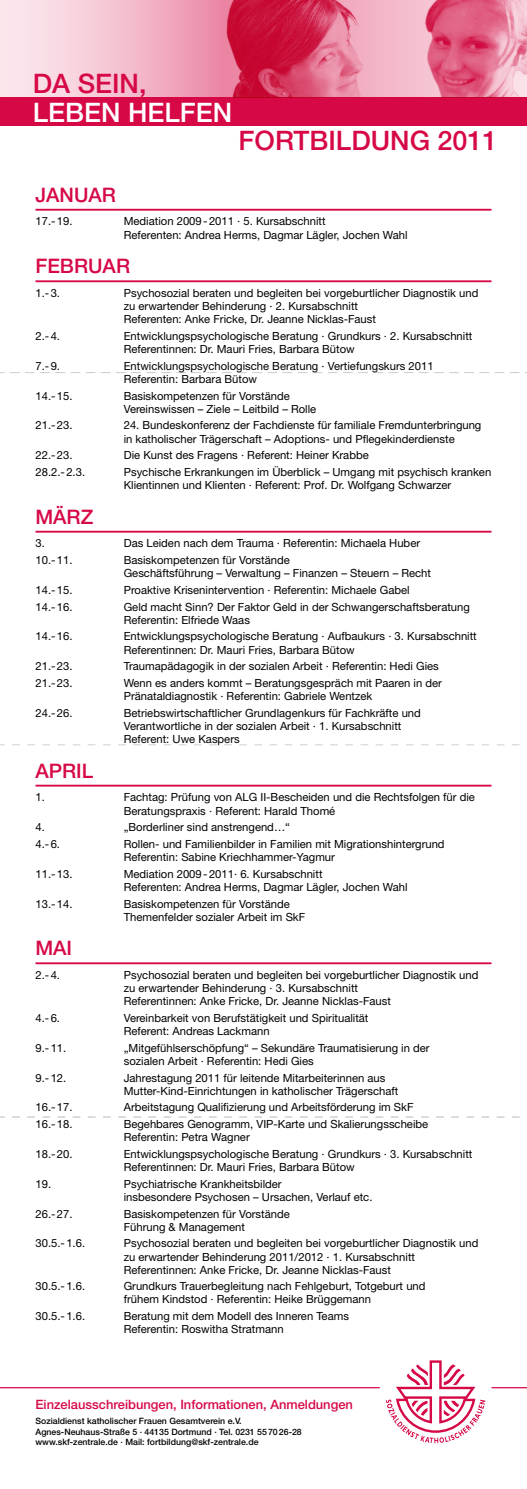
<style>
.page{position:relative;width:527px;height:1489px;background:#fff}
.page>*{position:absolute;margin:0;border:0;box-sizing:border-box;transform-origin:0 0}
.t1{font:500 26.88px "Helvetica Neue";color:#d60846}
.t2{font:500 26.88px "Helvetica Neue";color:#fff}
.t3{font:500 20px "Helvetica Neue";color:#d60846}
.t4{font:500 12.88px "Helvetica Neue";color:#d60846}
.t5{font:11.25px/13.1px "Helvetica Neue";color:#000}
.t6{font:500 8.75px/10.5px "Helvetica Neue";color:#000}
</style>
<div class="page">
<svg style="left:0;top:744px;width:520px;height:1px"></svg>
<svg style="left:0;top:0;width:419px;height:97px;background:#f4bfcf"></svg>
<svg style="left:386px;top:1360px;width:99px;height:82px"></svg>
<hr style="left:0;top:1386px;width:379px;height:2px;background:#d60846">
<hr style="left:491px;top:1386px;width:35px;height:2px;background:#d60846">
<div style="left:0;top:97px;width:526px;height:29px;background:#d60846"></div>
<img style="left:220px;top:0;width:150px;height:97px">
<img style="left:419px;top:0;width:107px;height:97px">
<svg style="left:0;top:372px;width:526px;height:1px"></svg>
<svg style="left:0;top:1116px;width:520px;height:1px"></svg>
<hr style="left:35px;top:209px;width:456px;height:2px;background:#d60846">
<hr style="left:35px;top:280px;width:456px;height:2px;background:#d60846">
<hr style="left:35px;top:530px;width:456px;height:2px;background:#d60846">
<hr style="left:35px;top:784px;width:456px;height:2px;background:#d60846">
<hr style="left:35px;top:962px;width:456px;height:2px;background:#d60846">
<h1 class="t1" style="left:33px;top:67px;width:115px">DA SEIN,</h1>
<h1 class="t2" style="left:33px;top:96px;width:201px">LEBEN HELFEN</h1>
<h1 class="t1" style="left:238px;top:125px;width:260px">FORTBILDUNG 2011</h1>
<h2 class="t3" style="left:35px;top:183px;width:82px">JANUAR</h2>
<p class="t5" style="left:35px;top:215px;width:39px">17.-19.</p>
<p class="t5" style="left:124px;top:215px;width:285px">Mediation 2009-2011 · 5. Kursabschnitt<br>Referenten: Andrea Herms, Dagmar Lägler, Jochen Wahl</p>
<h2 class="t3" style="left:35px;top:254px;width:96px">FEBRUAR</h2>
<p class="t5" style="left:35px;top:286px;width:26px">1.-3.</p>
<p class="t5" style="left:124px;top:286px;width:356px">Psychosozial beraten und begleiten bei vorgeburtlicher Diagnostik und zu erwartender Behinderung · 2. Kursabschnitt<br>Referenten: Anke Fricke, Dr. Jeanne Nicklas-Faust</p>
<p class="t5" style="left:35px;top:329px;width:26px">2.-4.</p>
<p class="t5" style="left:124px;top:329px;width:350px">Entwicklungspsychologische Beratung · Grundkurs · 2. Kursabschnitt<br>Referentinnen: Dr. Mauri Fries, Barbara Bütow</p>
<p class="t5" style="left:35px;top:359px;width:26px">7.-9.</p>
<p class="t5" style="left:124px;top:359px;width:311px">Entwicklungspsychologische Beratung · Vertiefungskurs 2011<br>Referentin: Barbara Bütow</p>
<p class="t5" style="left:35px;top:389px;width:39px">14.-15.</p>
<p class="t5" style="left:124px;top:389px;width:194px">Basiskompetenzen für Vorstände<br>Vereinswissen – Ziele – Leitbild – Rolle</p>
<p class="t5" style="left:35px;top:418px;width:39px">21.-23.</p>
<p class="t5" style="left:124px;top:418px;width:359px">24. Bundeskonferenz der Fachdienste für familiale Fremdunterbringung in katholischer Trägerschaft – Adoptions- und Pflegekinderdienste</p>
<p class="t5" style="left:35px;top:448px;width:39px">22.-23.</p>
<p class="t5" style="left:124px;top:448px;width:246px">Die Kunst des Fragens · Referent: Heiner Krabbe</p>
<p class="t5" style="left:35px;top:465px;width:51px">28.2.-2.3.</p>
<p class="t5" style="left:124px;top:465px;width:368px">Psychische Erkrankungen im Überblick – Umgang mit psychisch kranken<br>Klientinnen und Klienten · Referent: Prof. Dr. Wolfgang Schwarzer</p>
<h2 class="t3" style="left:35px;top:504px;width:59px">MÄRZ</h2>
<p class="t5" style="left:35px;top:536px;width:11px">3.</p>
<p class="t5" style="left:124px;top:536px;width:297px">Das Leiden nach dem Trauma · Referentin: Michaela Huber</p>
<p class="t5" style="left:35px;top:553px;width:39px">10.-11.</p>
<p class="t5" style="left:124px;top:553px;width:308px">Basiskompetenzen für Vorstände<br>Geschäftsführung – Verwaltung – Finanzen – Steuern – Recht</p>
<p class="t5" style="left:35px;top:583px;width:39px">14.-15.</p>
<p class="t5" style="left:124px;top:583px;width:287px">Proaktive Krisenintervention · Referentin: Michaele Gabel</p>
<p class="t5" style="left:35px;top:600px;width:39px">14.-16.</p>
<p class="t5" style="left:124px;top:600px;width:347px">Geld macht Sinn? Der Faktor Geld in der Schwangerschaftsberatung<br>Referentin: Elfriede Waas</p>
<p class="t5" style="left:35px;top:629px;width:39px">14.-16.</p>
<p class="t5" style="left:124px;top:629px;width:354px">Entwicklungspsychologische Beratung · Aufbaukurs · 3. Kursabschnitt<br>Referentinnen: Dr. Mauri Fries, Barbara Bütow</p>
<p class="t5" style="left:35px;top:659px;width:39px">21.-23.</p>
<p class="t5" style="left:124px;top:659px;width:316px">Traumapädagogik in der sozialen Arbeit · Referentin: Hedi Gies</p>
<p class="t5" style="left:35px;top:676px;width:39px">21.-23.</p>
<p class="t5" style="left:124px;top:676px;width:319px">Wenn es anders kommt – Beratungsgespräch mit Paaren in der<br>Pränataldiagnostik · Referentin: Gabriele Wentzek</p>
<p class="t5" style="left:35px;top:706px;width:39px">24.-26.</p>
<p class="t5" style="left:124px;top:706px;width:298px">Betriebswirtschaftlicher Grundlagenkurs für Fachkräfte und<br>Verantwortliche in der sozialen Arbeit · 1. Kursabschnitt<br>Referent: Uwe Kaspers</p>
<h2 class="t3" style="left:35px;top:758px;width:59px">APRIL</h2>
<p class="t5" style="left:35px;top:790px;width:11px">1.</p>
<p class="t5" style="left:124px;top:790px;width:352px">Fachtag: Prüfung von ALG II-Bescheiden und die Rechtsfolgen für die<br>Beratungspraxis · Referent: Harald Thomé</p>
<p class="t5" style="left:35px;top:820px;width:11px">4.</p>
<p class="t5" style="left:124px;top:820px;width:168px">„Borderliner sind anstrengend…“</p>
<p class="t5" style="left:35px;top:837px;width:26px">4.-6.</p>
<p class="t5" style="left:124px;top:837px;width:322px">Rollen- und Familienbilder in Familien mit Migrationshintergrund<br>Referentin: Sabine Kriechhammer-Yagmur</p>
<p class="t5" style="left:35px;top:867px;width:39px">11.-13.</p>
<p class="t5" style="left:124px;top:867px;width:285px">Mediation 2009-2011· 6. Kursabschnitt<br>Referenten: Andrea Herms, Dagmar Lägler, Jochen Wahl</p>
<p class="t5" style="left:35px;top:896px;width:39px">13.-14.</p>
<p class="t5" style="left:124px;top:896px;width:183px">Basiskompetenzen für Vorstände<br>Themenfelder sozialer Arbeit im SkF</p>
<h2 class="t3" style="left:35px;top:936px;width:38px">MAI</h2>
<p class="t5" style="left:35px;top:968px;width:26px">2.-4.</p>
<p class="t5" style="left:124px;top:968px;width:356px">Psychosozial beraten und begleiten bei vorgeburtlicher Diagnostik und zu erwartender Behinderung · 3. Kursabschnitt<br>Referentinnen: Anke Fricke, Dr. Jeanne Nicklas-Faust</p>
<p class="t5" style="left:35px;top:1011px;width:26px">4.-6.</p>
<p class="t5" style="left:124px;top:1011px;width:246px">Vereinbarkeit von Berufstätigkeit und Spiritualität<br>Referent: Andreas Lackmann</p>
<p class="t5" style="left:35px;top:1041px;width:32px">9.-11.</p>
<p class="t5" style="left:124px;top:1041px;width:307px">„Mitgefühlserschöpfung“ – Sekundäre Traumatisierung in der sozialen Arbeit · Referentin: Hedi Gies</p>
<p class="t5" style="left:35px;top:1070px;width:32px">9.-12.</p>
<p class="t5" style="left:124px;top:1070px;width:276px">Jahrestagung 2011 für leitende Mitarbeiterinnen aus<br>Mutter-Kind-Einrichtungen in katholischer Trägerschaft</p>
<p class="t5" style="left:35px;top:1100px;width:39px">16.-17.</p>
<p class="t5" style="left:124px;top:1100px;width:291px">Arbeitstagung Qualifizierung und Arbeitsförderung im SkF</p>
<p class="t5" style="left:35px;top:1117px;width:39px">16.-18.</p>
<p class="t5" style="left:124px;top:1117px;width:306px">Begehbares Genogramm, VIP-Karte und Skalierungsscheibe<br>Referentin: Petra Wagner</p>
<p class="t5" style="left:35px;top:1147px;width:39px">18.-20.</p>
<p class="t5" style="left:124px;top:1147px;width:350px">Entwicklungspsychologische Beratung · Grundkurs · 3. Kursabschnitt<br>Referentinnen: Dr. Mauri Fries, Barbara Bütow</p>
<p class="t5" style="left:35px;top:1176px;width:17px">19.</p>
<p class="t5" style="left:124px;top:1176px;width:250px">Psychiatrische Krankheitsbilder<br>insbesondere Psychosen – Ursachen, Verlauf etc.</p>
<p class="t5" style="left:35px;top:1206px;width:39px">26.-27.</p>
<p class="t5" style="left:124px;top:1206px;width:167px">Basiskompetenzen für Vorstände<br>Führung &amp; Management</p>
<p class="t5" style="left:35px;top:1236px;width:51px">30.5.-1.6.</p>
<p class="t5" style="left:124px;top:1236px;width:356px">Psychosozial beraten und begleiten bei vorgeburtlicher Diagnostik und zu erwartender Behinderung 2011/2012 · 1. Kursabschnitt<br>Referentinnen: Anke Fricke, Dr. Jeanne Nicklas-Faust</p>
<p class="t5" style="left:35px;top:1279px;width:51px">30.5.-1.6.</p>
<p class="t5" style="left:124px;top:1279px;width:303px">Grundkurs Trauerbegleitung nach Fehlgeburt, Totgeburt und frühem Kindstod · Referentin: Heike Brüggemann</p>
<p class="t5" style="left:35px;top:1309px;width:51px">30.5.-1.6.</p>
<p class="t5" style="left:124px;top:1309px;width:226px">Beratung mit dem Modell des Inneren Teams<br>Referentin: Roswitha Stratmann</p>
<p class="t4" style="left:35px;top:1396px;width:319px">Einzelausschreibungen, Informationen, Anmeldungen</p>
<p class="t6" style="left:35px;top:1415px;width:267px">Sozialdienst katholischer Frauen Gesamtverein e.V.<br>Agnes-Neuhaus-Straße 5 · 44135 Dortmund · Tel. 0231 557026-28 www.skf-zentrale.de · Mail: fortbildung@skf-zentrale.de</p>
</div>
